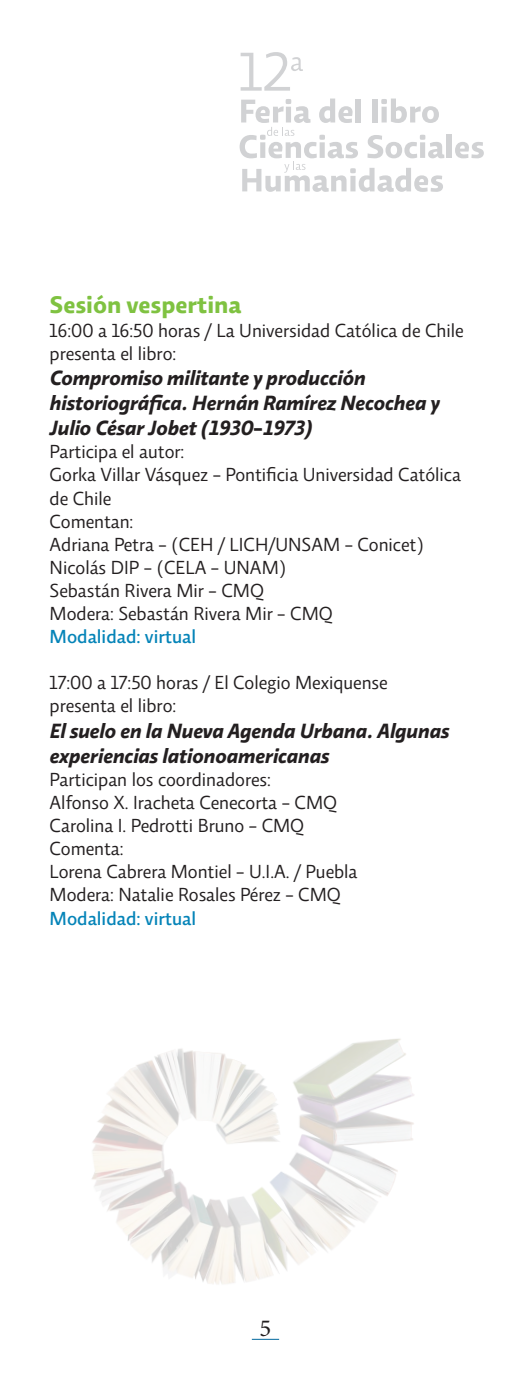
<style>
.page{position:relative;width:531px;height:1389px;background:#fff}
.page>*{position:absolute;margin:0;border:0;box-sizing:border-box;transform-origin:0 0}
.t1{font:700 24.5px "Relato Sans OT";color:#7fc241}
.t2{font:24.5px "Minion Pro";color:#231f20}
.t3{font:italic 700 21px/25.2px "Relato Sans OT";color:#231f20}
.t4{font:19.25px/23.1px "Relato Sans OT";color:#231f20}
.t5{font:500 19.25px "Relato Sans OT";color:#0584b8}
</style>
<div class="page">
<svg style="left:252px;top:1339px;width:27px;height:1px"></svg>
<div style="left:447px;top:134px;width:5px;height:24px;background:#d1d2d4"></div>
<svg style="left:455px;top:142px;width:29px;height:16px"></svg>
<svg style="left:241px;top:52px;width:62px;height:39px"></svg>
<svg style="left:240px;top:99px;width:204px;height:93px"></svg>
<img style="left:92px;top:1038px;width:322px;height:246px">
<p class="t1" style="left:50px;top:290px;width:193px">Sesión vespertina</p>
<p class="t4" style="left:50px;top:318px;width:415px">16:00 a 16:50 horas / La Universidad Católica de Chile presenta el libro:</p>
<p class="t3" style="left:50px;top:365px;width:391px">Compromiso militante y producción historiográfica. Hernán Ramírez Necochea y<br>Julio César Jobet (1930-1973)</p>
<p class="t4" style="left:50px;top:440px;width:413px">Participa el autor:<br>Gorka Villar Vásquez - Pontificia Universidad Católica de Chile<br>Comentan:<br>Adriana Petra - (CEH / LICH/UNSAM - Conicet)<br>Nicolás DIP - (CELA - UNAM)<br>Sebastán Rivera Mir - CMQ<br>Modera: Sebastán Rivera Mir - CMQ</p>
<p class="t5" style="left:50px;top:625px;width:148px">Modalidad: virtual</p>
<p class="t4" style="left:50px;top:671px;width:339px">17:00 a 17:50 horas / El Colegio Mexiquense presenta el libro:</p>
<p class="t3" style="left:50px;top:717px;width:401px">El suelo en la Nueva Agenda Urbana. Algunas experiencias lationoamericanas</p>
<p class="t4" style="left:50px;top:768px;width:309px">Participan los coordinadores:<br>Alfonso X. Iracheta Cenecorta - CMQ<br>Carolina I. Pedrotti Bruno - CMQ<br>Comenta:<br>Lorena Cabrera Montiel - U.I.A. / Puebla<br>Modera: Natalie Rosales Pérez - CMQ</p>
<p class="t5" style="left:50px;top:906px;width:148px">Modalidad: virtual</p>
<p class="t2" style="left:260px;top:1312px;width:13px">5</p>
</div>
